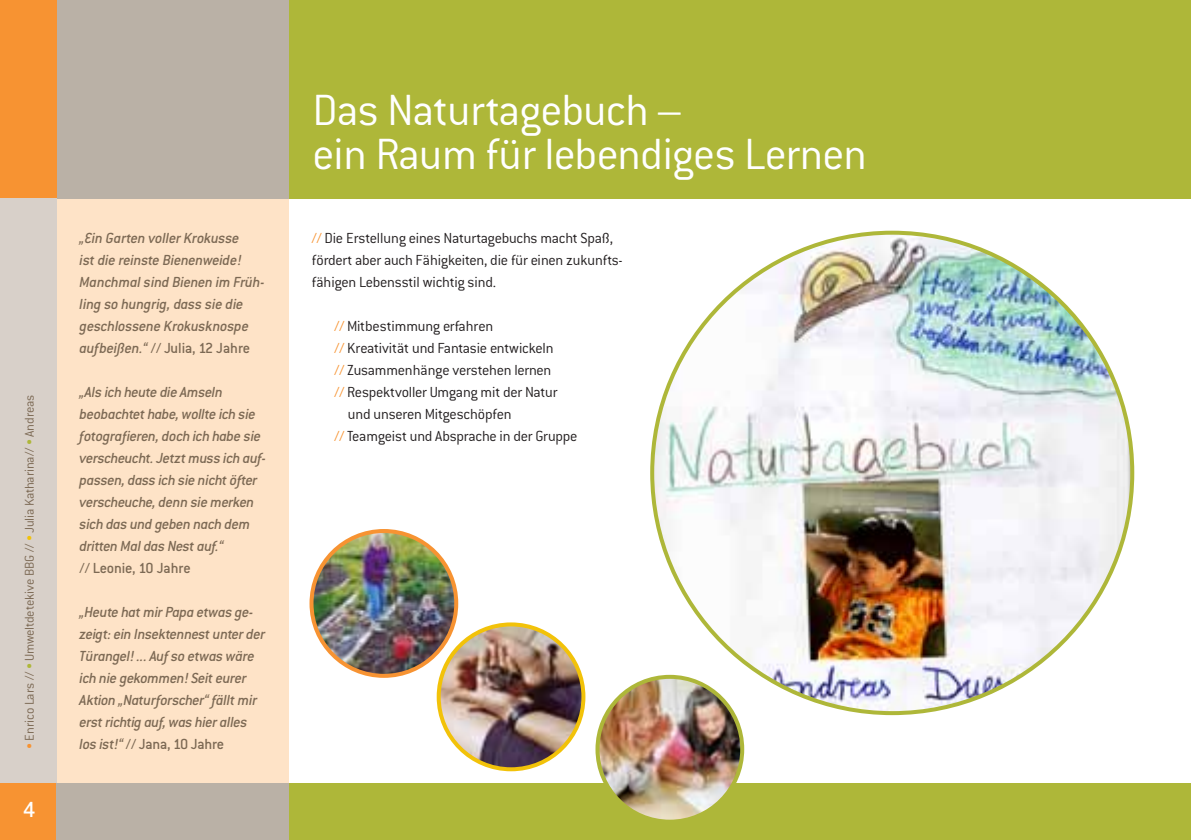
<style>
.page{position:relative;width:1191px;height:840px;background:#fff}
.page>*{position:absolute;margin:0;border:0;box-sizing:border-box;transform-origin:0 0}
.t1{font:300 48px/44px "Conduit ITC";letter-spacing:-.015em;color:#fff}
.t2{font:500 24px "Conduit ITC";color:#fff}
.t3{font:italic 500 16px/22px "Conduit ITC";letter-spacing:-.02em;color:#7c6954}
.t4{font:300 16px/22px "Conduit ITC";letter-spacing:-.015em;color:#231f20}
.t5{font:500 16px "Conduit ITC";letter-spacing:-.015em;color:#7c6954}
.t6{font:300 14px "Conduit ITC";letter-spacing:-.01em;color:#7c6954}
.s1{color:#f79332}
.s2{color:#aeb739}
.s3{color:#f2c209}
.s4{font-style:normal}
.s5{font-style:italic}
</style>
<div class="page">
<div style="left:57px;top:198px;width:232px;height:584px;background:#fee3c7"></div>
<div style="left:289px;top:782px;width:902px;height:57px;background:#aeb739"></div>
<div style="left:0;top:0;width:57px;height:198px;background:#f79332"></div>
<div style="left:0;top:782px;width:57px;height:57px;background:#f79332"></div>
<div style="left:57px;top:0;width:232px;height:198px;background:#bab1a6"></div>
<div style="left:57px;top:782px;width:232px;height:57px;background:#bab1a6"></div>
<div style="left:0;top:198px;width:57px;height:584px;background:#d8d0c9"></div>
<div style="left:289px;top:0;width:902px;height:198px;background:#aeb739"></div>
<img style="left:652px;top:232px;width:480px;height:480px;border-radius:240px">
<img style="left:439px;top:624px;width:144px;height:144px;border-radius:72px">
<div style="left:437px;top:622px;width:148px;height:148px;border:4px solid #f2c209;border-radius:50%"></div>
<img style="left:597px;top:676px;width:145px;height:145px;border-radius:72px">
<div style="left:595px;top:674px;width:149px;height:149px;border:4px solid #aeb739;border-radius:50%"></div>
<img style="left:311px;top:530px;width:145px;height:145px;border-radius:72px">
<div style="left:309px;top:528px;width:149px;height:149px;border:4px solid #f79332;border-radius:50%"></div>
<p class="t6" style="left:22px;top:748px;width:355px;rotate:-90deg"><span class="s1">•</span> Enrico Lars // <span class="s2">•</span> Umweltdetekive BBG // <span class="s3">•</span> Julia Katharina// <span class="s2">•</span> Andreas</p>
<h2 class="t2" style="left:23px;top:795px;width:14px">4</h2>
<p class="t3" style="left:80px;top:226px;width:187px">„Ein Garten voller Krokusse<br>ist die reinste Bienenweide!<br>Manchmal sind Bienen im Früh&shy;ling so hungrig, dass sie die geschlossene Krokusknospe aufbeißen.“ <span class="s4">// Julia, 12 Jahre</span></p>
<p class="t3" style="left:80px;top:380px;width:188px">„Als ich heute die Amseln beobachtet habe, wollte ich sie fotografieren, doch ich habe sie verscheucht. Jetzt muss ich auf&shy;passen, dass ich sie nicht öfter verscheuche, denn sie merken sich das und geben nach dem dritten Mal das Nest auf.“</p>
<p class="t5" style="left:80px;top:558px;width:113px">// Leonie, 10 Jahre</p>
<p class="t3" style="left:80px;top:600px;width:187px">„Heute hat mir Papa etwas ge&shy;zeigt: ein Insektennest unter der<br>Türangel! ... Auf so etwas wäre ich nie gekommen! Seit eurer<br>Aktion „Naturforscher“ fällt mir erst richtig auf, was hier alles</p>
<p class="t5" style="left:80px;top:734px;width:146px"><span class="s5">los ist!“</span> // Jana, 10 Jahre</p>
<h1 class="t1" style="left:312px;top:88px;width:556px">Das Naturtagebuch –<br>ein Raum für lebendiges Lernen</h1>
<p class="t4" style="left:312px;top:226px;width:312px"><span class="s1">//</span> Die Erstellung eines Naturtagebuchs macht Spaß, fördert aber auch Fähigkeiten, die für einen zukunfts&shy;fähigen Lebensstil wichtig sind.</p>
<p class="t4" style="left:334px;top:314px;width:160px"><span class="s1">//</span> Mitbestimmung erfahren</p>
<p class="t4" style="left:334px;top:336px;width:221px"><span class="s1">//</span> Kreativität und Fantasie entwickeln</p>
<p class="t4" style="left:334px;top:358px;width:218px"><span class="s1">//</span> Zusammenhänge verstehen lernen</p>
<p class="t4" style="left:334px;top:380px;width:224px"><span class="s1">//</span> Respektvoller Umgang mit der Natur</p>
<p class="t4" style="left:348px;top:402px;width:165px">und unseren Mitgeschöpfen</p>
<p class="t4" style="left:334px;top:424px;width:244px"><span class="s1">//</span> Teamgeist und Absprache in der Gruppe</p>
</div>
